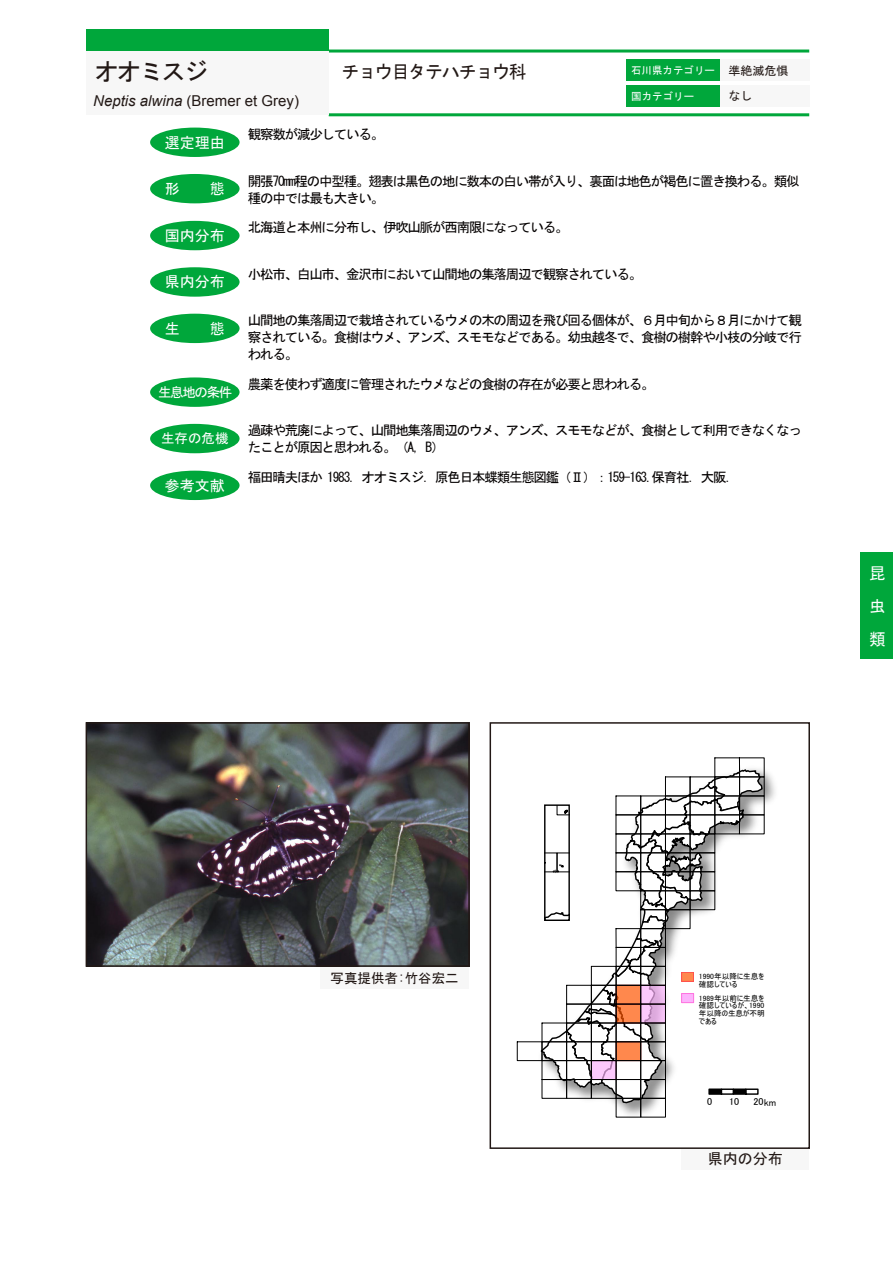
<style>
.page{position:relative;width:893px;height:1263px;background:#fff}
.page>*{position:absolute;margin:0;border:0;box-sizing:border-box;transform-origin:0 0}
.t1{font:24px "MS Gothic";letter-spacing:-.07em;color:#221815}
.t2{font:18px "MS Gothic";letter-spacing:-.07em;color:#221815}
.t3{font:16.5px/33px "MS Gothic";color:#fff;text-align:justify}
.t4{font:15px "Arial";color:#221815}
.t5{font:15px "MS Gothic";color:#fff}
.t6{font:15px "MS Gothic";color:#221815}
.t7{font:13.5px/17px "MS Gothic";letter-spacing:-.09em;color:#040000}
.t8{font:13.5px "MS Gothic";letter-spacing:-.1em;color:#fff}
.t9{font:13.5px "MS Gothic";color:#221815}
.t10{font:12px "MS Gothic";color:#221815}
.t11{font:10.5px "MS Gothic";color:#fff}
.t12{font:10.05px "MS UI Gothic";color:#000}
.t13{font:7.65px/7.6px "MS UI Gothic";color:#000}
.s1{font-size:12px;color:#221815}
.s2{font-style:italic}
</style>
<div class="page">
<div style="left:720px;top:60px;width:89px;height:21px;background:#f7f7f7"></div>
<hr style="left:329px;top:50px;width:480px;height:3px;background:#00a73b">
<hr style="left:329px;top:113px;width:480px;height:3px;background:#00a73b">
<div style="left:626px;top:60px;width:94px;height:21px;background:#00a73b"></div>
<div style="left:86px;top:30px;width:243px;height:21px;background:#00a73b"></div>
<div style="left:86px;top:51px;width:243px;height:64px;background:#f7f7f7"></div>
<div style="left:720px;top:85px;width:89px;height:21px;background:#f7f7f7"></div>
<div style="left:626px;top:85px;width:94px;height:21px;background:#00a73b"></div>
<div style="left:150px;top:221px;width:90px;height:29px;background:#00a73b;border-radius:50%"></div>
<div style="left:150px;top:267px;width:90px;height:30px;background:#00a73b;border-radius:50%"></div>
<div style="left:150px;top:174px;width:90px;height:29px;background:#00a73b;border-radius:50%"></div>
<div style="left:150px;top:128px;width:90px;height:29px;background:#00a73b;border-radius:50%"></div>
<div style="left:150px;top:314px;width:90px;height:29px;background:#00a73b;border-radius:50%"></div>
<div style="left:150px;top:424px;width:90px;height:29px;background:#00a73b;border-radius:50%"></div>
<div style="left:150px;top:471px;width:90px;height:29px;background:#00a73b;border-radius:50%"></div>
<div style="left:150px;top:377px;width:90px;height:30px;background:#00a73b;border-radius:50%"></div>
<div style="left:682px;top:1148px;width:127px;height:21px;background:#f7f7f7"></div>
<div style="left:860px;top:553px;width:33px;height:106px;background:#00a73b"></div>
<img style="left:89px;top:725px;width:378px;height:239px">
<div style="left:86px;top:722px;width:384px;height:245px;border:2px solid #221815"></div>
<div style="left:320px;top:967px;width:149px;height:21px;background:#f7f7f7"></div>
<div style="left:490px;top:722px;width:320px;height:427px;border:2px solid #221815"></div>
<img style="left:506px;top:757px;width:285px;height:392px">
<div style="left:640px;top:1098px;width:26px;height:19px;border:1px solid #000"></div>
<div style="left:517px;top:1041px;width:25px;height:20px;border:1px solid #000"></div>
<svg style="left:539px;top:768px;width:225px;height:336px"></svg>
<div style="left:682px;top:972px;width:12px;height:9px;background:#ff884d"></div>
<div style="left:682px;top:993px;width:12px;height:10px;background:#fcb3fc"></div>
<div style="left:682px;top:993px;width:12px;height:10px;border:1px solid #ff73df"></div>
<div style="left:709px;top:1089px;width:12px;height:5px;background:#000"></div>
<div style="left:708px;top:1088px;width:14px;height:7px;border:1px solid #000"></div>
<div style="left:721px;top:1088px;width:13px;height:7px;border:1px solid #000"></div>
<div style="left:733px;top:1089px;width:13px;height:5px;background:#000"></div>
<div style="left:733px;top:1088px;width:13px;height:7px;border:1px solid #000"></div>
<div style="left:745px;top:1088px;width:14px;height:7px;border:1px solid #000"></div>
<div style="left:638px;top:730px;width:76px;height:38px;background:#fff"></div>
<h1 class="t1" style="left:95px;top:60px;width:115px">オオミスジ</h1>
<h2 class="t2" style="left:341px;top:63px;width:187px">チョウ目タテハチョウ科</h2>
<p class="t11" style="left:631px;top:65px;width:159px">石川県カテゴリー <span class="s1">準絶滅危惧</span></p>
<p class="t11" style="left:631px;top:91px;width:64px">国カテゴリー</p>
<p class="t10" style="left:728px;top:89px;width:25px">なし</p>
<p class="t4" style="left:93px;top:91px;width:207px"><span class="s2">Neptis alwina</span> (Bremer et Grey)</p>
<p class="t5" style="left:165px;top:135px;width:61px">選定理由</p>
<p class="t5" style="left:165px;top:181px;width:61px">形　　態</p>
<p class="t5" style="left:165px;top:228px;width:61px">国内分布</p>
<p class="t5" style="left:165px;top:274px;width:61px">県内分布</p>
<p class="t5" style="left:165px;top:321px;width:61px">生　　態</p>
<p class="t8" style="left:158px;top:385px;width:76px">生息地の条件</p>
<p class="t8" style="left:161px;top:432px;width:69px">生存の危機</p>
<p class="t5" style="left:165px;top:478px;width:61px">参考文献</p>
<p class="t7" style="left:248px;top:126px;width:138px">観察数が減少している。</p>
<p class="t7" style="left:248px;top:172px;width:553px">開張70mm程の中型種。翅表は黒色の地に数本の白い帯が入り、裏面は地色が褐色に置き換わる。類似種の中では最も大きい。</p>
<p class="t7" style="left:248px;top:219px;width:322px">北海道と本州に分布し、伊吹山脈が西南限になっている。</p>
<p class="t7" style="left:248px;top:265px;width:396px">小松市、白山市、金沢市において山間地の集落周辺で観察されている。</p>
<p class="t7" style="left:248px;top:312px;width:556px;text-align:justify">山間地の集落周辺で栽培されているウメの木の周辺を飛び回る個体が、６月中旬から８月にかけて観察されている。食樹はウメ、アンズ、スモモなどである。幼虫越冬で、食樹の樹幹や小枝の分岐で行われる。</p>
<p class="t7" style="left:248px;top:376px;width:408px">農薬を使わず適度に管理されたウメなどの食樹の存在が必要と思われる。</p>
<p class="t7" style="left:248px;top:422px;width:556px">過疎や荒廃によって、山間地集落周辺のウメ、アンズ、スモモなどが、食樹として利用できなくなったことが原因と思われる。（A，B）</p>
<p class="t7" style="left:248px;top:469px;width:492px">福田晴夫ほか 1983．オオミスジ．原色日本蝶類生態図鑑（Ⅱ）：159-163.保育社．大阪．</p>
<p class="t3" style="left:869px;top:556px;width:17px">昆虫類</p>
<p class="t9" style="left:330px;top:971px;width:130px">写真提供者:竹谷宏二</p>
<p class="t13" style="left:699px;top:973px;width:67px">1990年以降に生息を確認している</p>
<p class="t13" style="left:699px;top:994px;width:68px;text-align:justify">1989年以前に生息を確認しているが、1990年以降の生息が不明である</p>
<p class="t12" style="left:707px;top:1096px;width:7px">0</p>
<p class="t12" style="left:729px;top:1096px;width:12px">10</p>
<p class="t12" style="left:753px;top:1097px;width:24px">20km</p>
<p class="t6" style="left:708px;top:1151px;width:76px">県内の分布</p>
</div>
